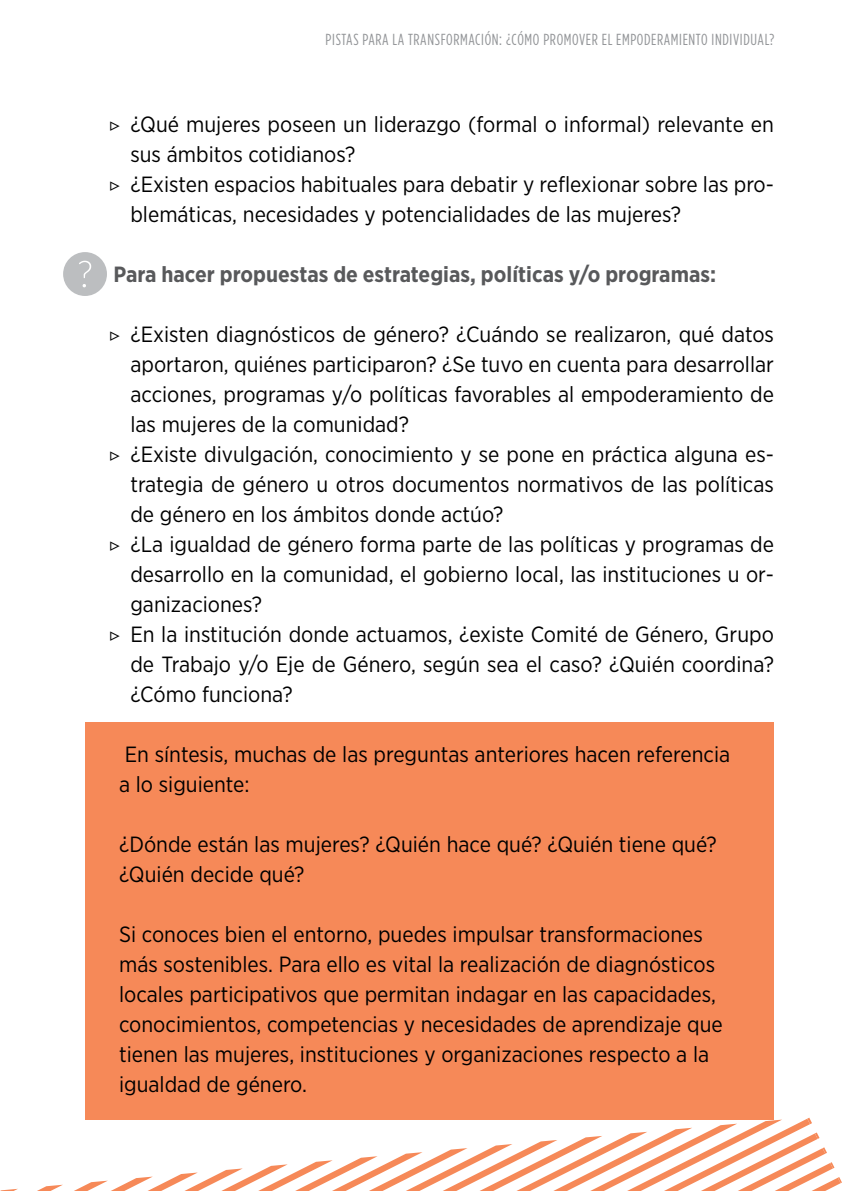
<style>
.page{position:relative;width:842px;height:1191px;background:#fff}
.page>*{position:absolute;margin:0;border:0;box-sizing:border-box;transform-origin:0 0}
.notas{font:22px/30px "Gotham Narrow";color:#000}
.preguntas{font:700 22px "Gotham Narrow";color:#58595b}
.t1{font:16px "Gotham Condensed";letter-spacing:.04em;color:#939598}
.s1{font-family:"Montserrat";font-weight:300}
</style>
<div class="page">
<div style="left:85px;top:722px;width:689px;height:97px;background:#f68958"></div>
<div style="left:85px;top:812px;width:689px;height:97px;background:#f68958"></div>
<div style="left:85px;top:902px;width:689px;height:217px;background:#f68958"></div>
<div style="left:63px;top:252px;width:44px;height:44px;background:#bcbec0;border-radius:50%"></div>
<svg style="left:79px;top:261px;width:12px;height:26px"></svg>
<svg style="left:0;top:1188px;width:18px;height:3px"></svg>
<svg style="left:37px;top:1184px;width:26px;height:7px"></svg>
<svg style="left:74px;top:1117px;width:768px;height:74px"></svg>
<p class="t1" style="left:326px;top:30px;width:450px">PISTAS PARA LA TRANSFORMACIÓN: ¿CÓMO PROMOVER EL EMPODERAMIENTO INDIVIDUAL?</p>
<p class="notas" style="left:130px;top:109px;width:645px;text-indent:-23px"><span class="s1">▷</span> ¿Qué mujeres poseen un liderazgo (formal o informal) relevante en sus ámbitos cotidianos?</p>
<p class="notas" style="left:130px;top:169px;width:645px;text-indent:-23px"><span class="s1">▷</span> ¿Existen espacios habituales para debatir y reflexionar sobre las pro&shy;blemáticas, necesidades y potencialidades de las mujeres?</p>
<p class="preguntas" style="left:113px;top:260px;width:604px">Para hacer propuestas de estrategias, políticas y/o programas:</p>
<p class="notas" style="left:130px;top:319px;width:645px;text-align:justify;text-indent:-23px"><span class="s1">▷</span> ¿Existen diagnósticos de género? ¿Cuándo se realizaron, qué datos aportaron, quiénes participaron? ¿Se tuvo en cuenta para desarrollar acciones, programas y/o políticas favorables al empoderamiento de las mujeres de la comunidad?</p>
<p class="notas" style="left:130px;top:439px;width:645px;text-align:justify;text-indent:-23px"><span class="s1">▷</span> ¿Existe divulgación, conocimiento y se pone en práctica alguna es&shy;trategia de género u otros documentos normativos de las políticas de género en los ámbitos donde actúo?</p>
<p class="notas" style="left:130px;top:529px;width:645px;text-align:justify;text-indent:-23px"><span class="s1">▷</span> ¿La igualdad de género forma parte de las políticas y programas de desarrollo en la comunidad, el gobierno local, las instituciones u or&shy;ganizaciones?</p>
<p class="notas" style="left:130px;top:619px;width:645px;text-align:justify;text-indent:-23px"><span class="s1">▷</span> En la institución donde actuamos, ¿existe Comité de Género, Grupo de Trabajo y/o Eje de Género, según sea el caso? ¿Quién coordina? ¿Cómo funciona?</p>
<p class="notas" style="left:119px;top:739px;width:613px">En síntesis, muchas de las preguntas anteriores hacen referencia a lo siguiente:</p>
<p class="notas" style="left:119px;top:829px;width:599px">¿Dónde están las mujeres? ¿Quién hace qué? ¿Quién tiene qué? ¿Quién decide qué?</p>
<p class="notas" style="left:119px;top:919px;width:605px">Si conoces bien el entorno, puedes impulsar transformaciones más sostenibles. Para ello es vital la realización de diagnósticos locales participativos que permitan indagar en las capacidades, conocimientos, competencias y necesidades de aprendizaje que tienen las mujeres, instituciones y organizaciones respecto a la igualdad de género.</p>
</div>
